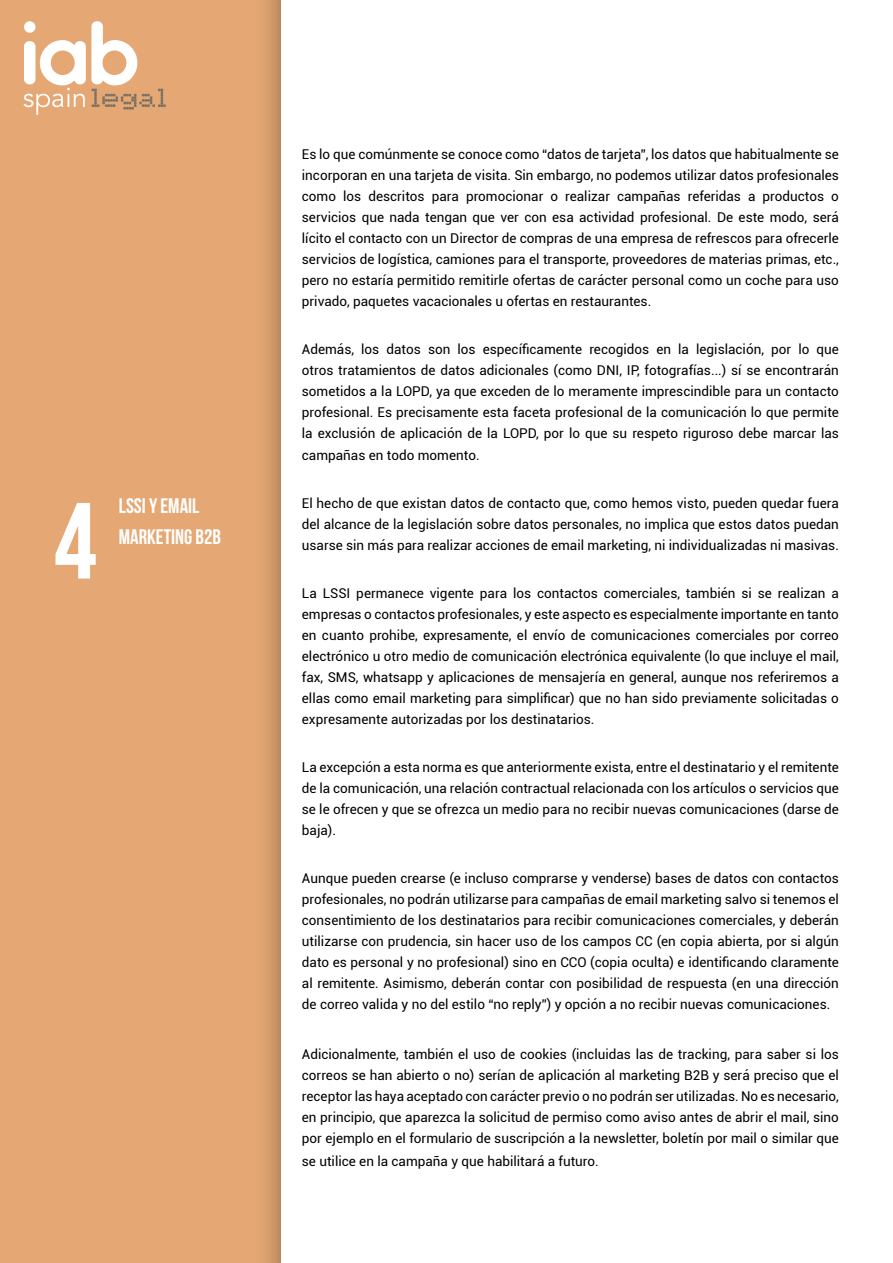
<style>
.page{position:relative;width:893px;height:1263px;background:#fff}
.page>*{position:absolute;margin:0;border:0;box-sizing:border-box;transform-origin:0 0}
.t1{font:108px "Bebas Neue";color:#fff}
.t2{font:21px/31px "Bebas Neue";color:#fff}
.t3{font:13.5px/21px "Roboto";color:#000;text-align:justify}
</style>
<div class="page">
<div style="left:0;top:0;width:295px;height:1263px;background:#000;opacity:.39"></div>
<svg style="left:24px;top:21px;width:142px;height:94px"></svg>
<h1 class="t1" style="left:54px;top:482px;width:44px">4</h1>
<h2 class="t2" style="left:119px;top:490px;width:104px">LSSI Y EMAIL<br>MARKETING B2B</h2>
<p class="t3" style="left:302px;top:143px;width:539px">Es lo que comúnmente se conoce como “datos de tarjeta”, los datos que habitualmente se incorporan en una tarjeta de visita. Sin embargo, no podemos utilizar datos profesionales como los descritos para promocionar o realizar campañas referidas a productos o servicios que nada tengan que ver con esa actividad profesional. De este modo, será lícito el contacto con un Director de compras de una empresa de refrescos para ofrecerle servicios de logística, camiones para el transporte, proveedores de materias primas, etc., pero no estaría permitido remitirle ofertas de carácter personal como un coche para uso privado, paquetes vacacionales u ofertas en restaurantes.</p>
<p class="t3" style="left:302px;top:338px;width:539px">Además, los datos son los específicamente recogidos en la legislación, por lo que otros tratamientos de datos adicionales (como DNI, IP, fotografías...) sí se encontrarán sometidos a la LOPD, ya que exceden de lo meramente imprescindible para un contacto profesional. Es precisamente esta faceta profesional de la comunicación lo que permite la exclusión de aplicación de la LOPD, por lo que su respeto riguroso debe marcar las</p>
<p class="t3" style="left:302px;top:444px;width:179px">campañas en todo momento.</p>
<p class="t3" style="left:302px;top:492px;width:539px">El hecho de que existan datos de contacto que, como hemos visto, pueden quedar fuera del alcance de la legislación sobre datos personales, no implica que estos datos puedan usarse sin más para realizar acciones de email marketing, ni individualizadas ni masivas.</p>
<p class="t3" style="left:302px;top:582px;width:539px">La LSSI permanece vigente para los contactos comerciales, también si se realizan a empresas o contactos profesionales, y este aspecto es especialmente importante en tanto en cuanto prohibe, expresamente, el envío de comunicaciones comerciales por correo electrónico u otro medio de comunicación electrónica equivalente (lo que incluye el mail, fax, SMS, whatsapp y aplicaciones de mensajería en general, aunque nos referiremos a ellas como email marketing para simplificar) que no han sido previamente solicitadas o expresamente autorizadas por los destinatarios.</p>
<p class="t3" style="left:302px;top:756px;width:539px">La excepción a esta norma es que anteriormente exista, entre el destinatario y el remitente de la comunicación, una relación contractual relacionada con los artículos o servicios que se le ofrecen y que se ofrezca un medio para no recibir nuevas comunicaciones (darse de baja).</p>
<p class="t3" style="left:302px;top:867px;width:539px">Aunque pueden crearse (e incluso comprarse y venderse) bases de datos con contactos profesionales, no podrán utilizarse para campañas de email marketing salvo si tenemos el consentimiento de los destinatarios para recibir comunicaciones comerciales, y deberán utilizarse con prudencia, sin hacer uso de los campos CC (en copia abierta, por si algún dato es personal y no profesional) sino en CCO (copia oculta) e identificando claramente al remitente. Asimismo, deberán contar con posibilidad de respuesta (en una dirección de correo valida y no del estilo “no reply”) y opción a no recibir nuevas comunicaciones.</p>
<p class="t3" style="left:302px;top:1043px;width:539px">Adicionalmente, también el uso de cookies (incluidas las de tracking, para saber si los correos se han abierto o no) serían de aplicación al marketing B2B y será preciso que el receptor las haya aceptado con carácter previo o no podrán ser utilizadas. No es necesario, en principio, que aparezca la solicitud de permiso como aviso antes de abrir el mail, sino por ejemplo en el formulario de suscripción a la newsletter, boletín por mail o similar que</p>
<p class="t3" style="left:302px;top:1150px;width:298px">se utilice en la campaña y que habilitará a futuro.</p>
</div>
